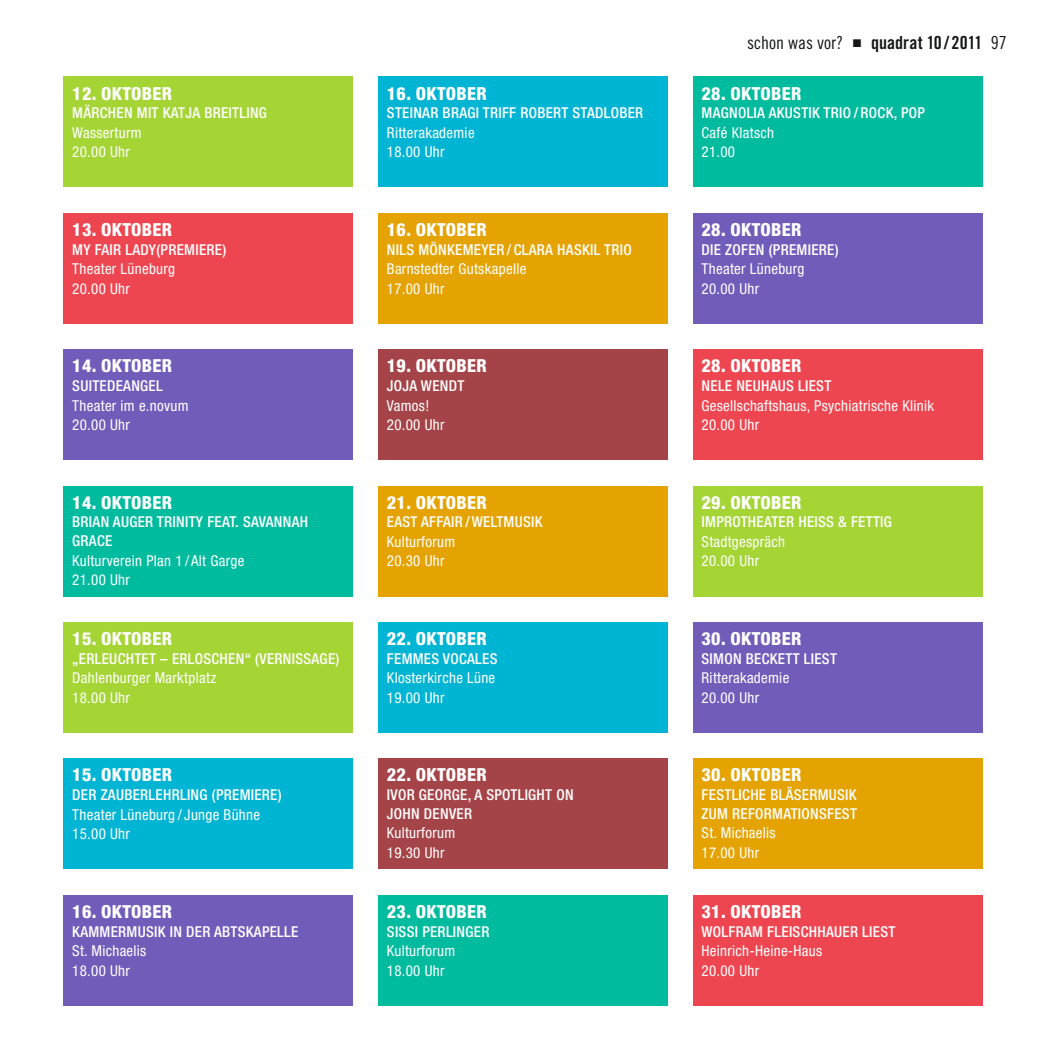
<style>
.page{position:relative;width:1063px;height:1063px;background:#fff}
.page>*{position:absolute;margin:0;border:0;box-sizing:border-box;transform-origin:0 0}
.t1{font:800 condensed 18px "Helvetica Neue";letter-spacing:.02em;color:#fff}
.t2{font:18px "Trade Gothic LT Std Cn 18";color:#151616}
.t3{font:condensed 15px/19.5px "Helvetica Neue";letter-spacing:.02em;color:#fff}
.t4{font:500 condensed 15px/18.8px "Helvetica Neue";letter-spacing:.02em;color:#fff}
.s1{font-family:"European Pi Three"}
.s2{font-family:"Trade Gothic LT Std Bd Cn 20"}
</style>
<div class="page">
<div style="left:64px;top:77px;width:289px;height:110px;background:#a4d534"></div>
<div style="left:64px;top:213px;width:289px;height:111px;background:#ee4651"></div>
<div style="left:64px;top:349px;width:289px;height:111px;background:#725cba"></div>
<div style="left:64px;top:486px;width:289px;height:110px;background:#00bb9e"></div>
<div style="left:64px;top:622px;width:289px;height:111px;background:#a4d534"></div>
<div style="left:64px;top:758px;width:289px;height:111px;background:#00b4d3"></div>
<div style="left:64px;top:895px;width:289px;height:111px;background:#725cba"></div>
<div style="left:378px;top:77px;width:290px;height:110px;background:#00b4d3"></div>
<div style="left:378px;top:213px;width:290px;height:111px;background:#e4a300"></div>
<div style="left:378px;top:349px;width:290px;height:111px;background:#a54448"></div>
<div style="left:378px;top:486px;width:290px;height:110px;background:#e4a300"></div>
<div style="left:378px;top:622px;width:290px;height:111px;background:#00b4d3"></div>
<div style="left:378px;top:758px;width:290px;height:111px;background:#a54448"></div>
<div style="left:378px;top:895px;width:290px;height:111px;background:#00bb9e"></div>
<div style="left:693px;top:77px;width:289px;height:110px;background:#00bb9e"></div>
<div style="left:693px;top:213px;width:289px;height:111px;background:#725cba"></div>
<div style="left:693px;top:349px;width:289px;height:111px;background:#ee4651"></div>
<div style="left:693px;top:486px;width:289px;height:110px;background:#a4d534"></div>
<div style="left:693px;top:622px;width:289px;height:111px;background:#725cba"></div>
<div style="left:693px;top:758px;width:289px;height:111px;background:#e4a300"></div>
<div style="left:693px;top:895px;width:289px;height:111px;background:#ee4651"></div>
<p class="t1" style="left:72px;top:87px;width:101px">12. OKTOBER</p>
<p class="t4" style="left:72px;top:105px;width:196px">MÄRCHEN MIT KATJA BREITLING</p>
<p class="t3" style="left:72px;top:124px;width:71px">Wasserturm<br>20.00 Uhr</p>
<p class="t1" style="left:72px;top:223px;width:101px">13. OKTOBER</p>
<p class="t4" style="left:72px;top:241px;width:156px">MY FAIR LADY(PREMIERE)</p>
<p class="t3" style="left:72px;top:260px;width:104px">Theater Lüneburg<br>20.00 Uhr</p>
<p class="t1" style="left:72px;top:359px;width:101px">14. OKTOBER</p>
<p class="t4" style="left:72px;top:378px;width:92px">SUITEDEANGEL</p>
<p class="t3" style="left:72px;top:397px;width:118px">Theater im e.novum<br>20.00 Uhr</p>
<p class="t1" style="left:72px;top:496px;width:101px">14. OKTOBER</p>
<p class="t4" style="left:72px;top:514px;width:237px">BRIAN AUGER TRINITY FEAT. SAVANNAH<br>GRACE</p>
<p class="t3" style="left:72px;top:552px;width:174px">Kulturverein Plan 1 / Alt Garge<br>21.00 Uhr</p>
<p class="t1" style="left:72px;top:632px;width:101px">15. OKTOBER</p>
<p class="t4" style="left:72px;top:650px;width:269px">„ERLEUCHTET – ERLOSCHEN“ (VERNISSAGE)</p>
<p class="t3" style="left:72px;top:670px;width:145px">Dahlenburger Marktplatz<br>18.00 Uhr</p>
<p class="t1" style="left:72px;top:769px;width:101px">15. OKTOBER</p>
<p class="t4" style="left:72px;top:787px;width:211px">DER ZAUBERLEHRLING (PREMIERE)</p>
<p class="t3" style="left:72px;top:806px;width:189px">Theater Lüneburg / Junge Bühne<br>15.00 Uhr</p>
<p class="t1" style="left:72px;top:905px;width:101px">16. OKTOBER</p>
<p class="t4" style="left:72px;top:923px;width:228px">KAMMERMUSIK IN DER ABTSKAPELLE</p>
<p class="t3" style="left:72px;top:942px;width:76px">St. Michaelis<br>18.00 Uhr</p>
<p class="t1" style="left:387px;top:87px;width:101px">16. OKTOBER</p>
<p class="t4" style="left:387px;top:105px;width:258px">STEINAR BRAGI TRIFF ROBERT STADLOBER</p>
<p class="t3" style="left:387px;top:124px;width:89px">Ritterakademie<br>18.00 Uhr</p>
<p class="t1" style="left:387px;top:223px;width:101px">16. OKTOBER</p>
<p class="t4" style="left:387px;top:241px;width:246px">NILS MÖNKEMEYER / CLARA HASKIL TRIO</p>
<p class="t3" style="left:387px;top:260px;width:141px">Barnstedter Gutskapelle<br>17.00 Uhr</p>
<p class="t1" style="left:387px;top:359px;width:101px">19. OKTOBER</p>
<p class="t4" style="left:387px;top:378px;width:79px">JOJA WENDT</p>
<p class="t3" style="left:387px;top:397px;width:59px">Vamos!<br>20.00 Uhr</p>
<p class="t1" style="left:387px;top:496px;width:101px">21. OKTOBER</p>
<p class="t4" style="left:387px;top:514px;width:157px">EAST AFFAIR / WELTMUSIK</p>
<p class="t3" style="left:387px;top:533px;width:70px">Kulturforum<br>20.30 Uhr</p>
<p class="t1" style="left:387px;top:632px;width:101px">22. OKTOBER</p>
<p class="t4" style="left:387px;top:650px;width:112px">FEMMES VOCALES</p>
<p class="t3" style="left:387px;top:670px;width:110px">Klosterkirche Lüne<br>19.00 Uhr</p>
<p class="t1" style="left:387px;top:769px;width:101px">22. OKTOBER</p>
<p class="t4" style="left:387px;top:787px;width:188px">IVOR GEORGE, A SPOTLIGHT ON<br>JOHN DENVER</p>
<p class="t3" style="left:387px;top:825px;width:70px">Kulturforum<br>19.30 Uhr</p>
<p class="t1" style="left:387px;top:905px;width:101px">23. OKTOBER</p>
<p class="t4" style="left:387px;top:923px;width:104px">SISSI PERLINGER</p>
<p class="t3" style="left:387px;top:942px;width:70px">Kulturforum<br>18.00 Uhr</p>
<p class="t2" style="left:747px;top:36px;width:261px">schon was vor? <span class="s1">-</span> <span class="s2">quadrat 10 / 2011</span> 97</p>
<p class="t1" style="left:702px;top:87px;width:101px">28. OKTOBER</p>
<p class="t4" style="left:702px;top:105px;width:225px">MAGNOLIA AKUSTIK TRIO / ROCK, POP</p>
<p class="t3" style="left:702px;top:124px;width:74px">Café Klatsch<br>21.00</p>
<p class="t1" style="left:702px;top:223px;width:101px">28. OKTOBER</p>
<p class="t4" style="left:702px;top:241px;width:139px">DIE ZOFEN (PREMIERE)</p>
<p class="t3" style="left:702px;top:260px;width:104px">Theater Lüneburg<br>20.00 Uhr</p>
<p class="t1" style="left:702px;top:359px;width:101px">28. OKTOBER</p>
<p class="t4" style="left:702px;top:378px;width:131px">NELE NEUHAUS LIEST</p>
<p class="t3" style="left:702px;top:397px;width:234px">Gesellschaftshaus, Psychiatrische Klinik<br>20.00 Uhr</p>
<p class="t1" style="left:702px;top:496px;width:101px">29. OKTOBER</p>
<p class="t4" style="left:702px;top:514px;width:192px">IMPROTHEATER HEISS &amp; FETTIG</p>
<p class="t3" style="left:702px;top:533px;width:85px">Stadtgespräch<br>20.00 Uhr</p>
<p class="t1" style="left:702px;top:632px;width:101px">30. OKTOBER</p>
<p class="t4" style="left:702px;top:650px;width:137px">SIMON BECKETT LIEST</p>
<p class="t3" style="left:702px;top:670px;width:89px">Ritterakademie<br>20.00 Uhr</p>
<p class="t1" style="left:702px;top:769px;width:101px">30. OKTOBER</p>
<p class="t4" style="left:702px;top:787px;width:157px">FESTLICHE BLÄSERMUSIK<br>ZUM REFORMATIONSFEST</p>
<p class="t3" style="left:702px;top:825px;width:76px">St. Michaelis<br>17.00 Uhr</p>
<p class="t1" style="left:702px;top:905px;width:101px">31. OKTOBER</p>
<p class="t4" style="left:702px;top:923px;width:195px">WOLFRAM FLEISCHHAUER LIEST</p>
<p class="t3" style="left:702px;top:942px;width:122px">Heinrich-Heine-Haus<br>20.00 Uhr</p>
</div>
